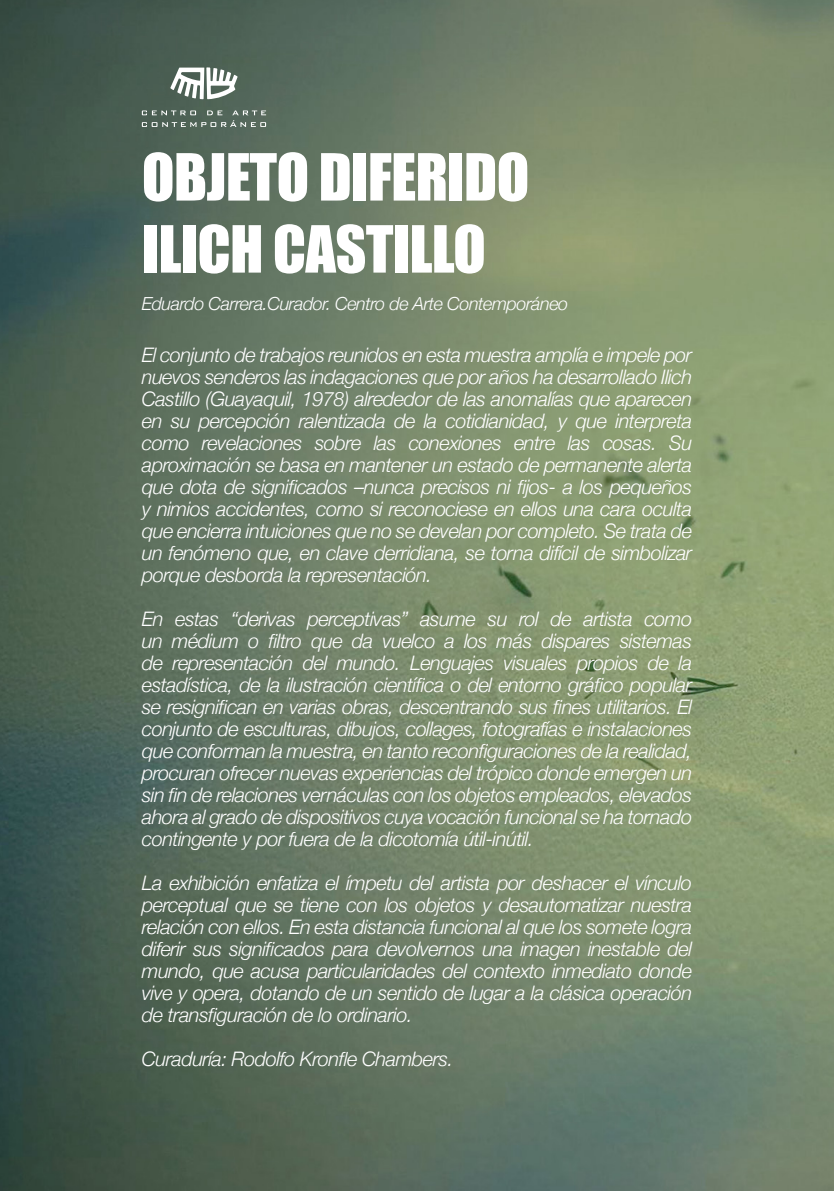
<style>
.page{position:relative;width:834px;height:1191px;background:#fff}
.page>*{position:absolute;margin:0;border:0;box-sizing:border-box;transform-origin:0 0}
.t1{font:60px/72px "Impact";letter-spacing:-.01em;color:#fff}
.t2{font:italic 300 20px/22px "Helvetica Neue";letter-spacing:-.025em;color:#fff;text-align:justify}
.t3{font:italic 300 18px "Helvetica Neue";letter-spacing:-.025em;color:#fff}
</style>
<div class="page">
<img style="left:0;top:0;width:833px;height:1191px">
<svg style="left:142px;top:110px;width:124px;height:17px;background:#6c7d72"></svg>
<svg style="left:170px;top:67px;width:67px;height:32px"></svg>
<h1 class="t1" style="left:142px;top:139px;width:389px">OBJETO DIFERIDO<br>ILICH CASTILLO</h1>
<p class="t3" style="left:142px;top:290px;width:428px">Eduardo Carrera.Curador. Centro de Arte Contemporáneo</p>
<p class="t2" style="left:142px;top:343px;width:551px">El conjunto de trabajos reunidos en esta muestra amplía e impele por nuevos senderos las indagaciones que por años ha desarrollado Ilich Castillo (Guayaquil, 1978) alrededor de las anomalías que aparecen en su percepción ralentizada de la cotidianidad, y que interpreta como revelaciones sobre las conexiones entre las cosas. Su aproximación se basa en mantener un estado de permanente alerta que dota de significados –nunca precisos ni fijos- a los pequeños y nimios accidentes, como si reconociese en ellos una cara oculta que encierra intuiciones que no se develan por completo. Se trata de un fenómeno que, en clave derridiana, se torna difícil de simbolizar porque desborda la representación.</p>
<p class="t2" style="left:142px;top:607px;width:551px">En estas “derivas perceptivas” asume su rol de artista como un médium o filtro que da vuelco a los más dispares sistemas de representación del mundo. Lenguajes visuales propios de la estadística, de la ilustración científica o del entorno gráfico popular se resignifican en varias obras, descentrando sus fines utilitarios. El conjunto de esculturas, dibujos, collages, fotografías e instalaciones que conforman la muestra, en tanto reconfiguraciones de la realidad, procuran ofrecer nuevas experiencias del trópico donde emergen un sin fin de relaciones vernáculas con los objetos empleados, elevados ahora al grado de dispositivos cuya vocación funcional se ha tornado contingente y por fuera de la dicotomía útil-inútil.</p>
<p class="t2" style="left:142px;top:871px;width:552px">La exhibición enfatiza el ímpetu del artista por deshacer el vínculo perceptual que se tiene con los objetos y desautomatizar nuestra relación con ellos. En esta distancia funcional al que los somete logra diferir sus significados para devolvernos una imagen inestable del mundo, que acusa particularidades del contexto inmediato donde vive y opera, dotando de un sentido de lugar a la clásica operación de transfiguración de lo ordinario.</p>
<p class="t2" style="left:142px;top:1047px;width:313px">Curaduría: Rodolfo Kronfle Chambers.</p>
</div>
